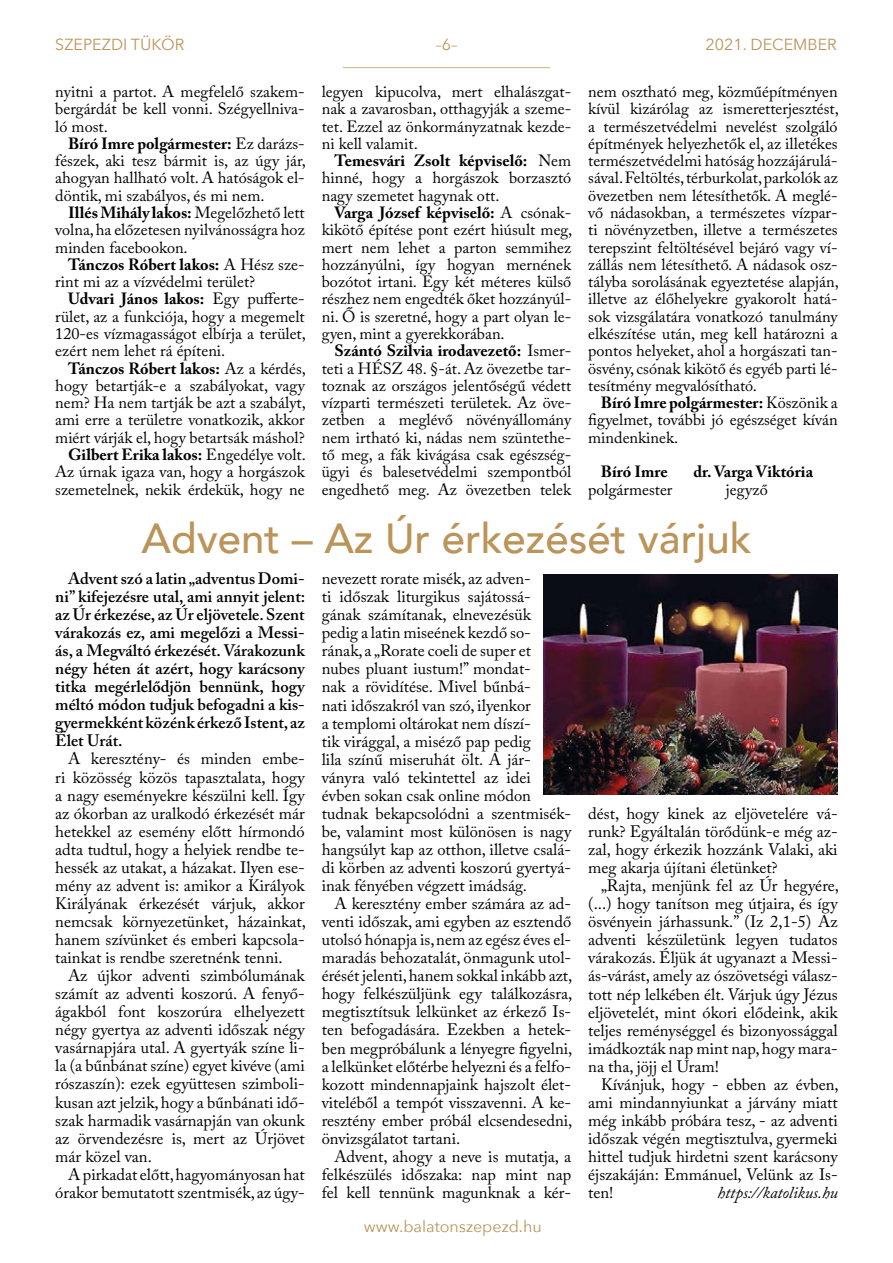
<style>
.page{position:relative;width:893px;height:1263px;background:#fff}
.page>*{position:absolute;margin:0;border:0;box-sizing:border-box;transform-origin:0 0}
.t1{font:500 42px "Avenir";color:#bb945a}
.t2{font:16.5px/18px "Adobe Caslon Pro";color:#000;text-align:justify}
.t3{font:600 16.5px/18px "Adobe Caslon Pro";color:#000;text-align:justify}
.t4{font:italic 16.5px "Adobe Caslon Pro";color:#000}
.t5{font:16.2px/17.2px "Adobe Caslon Pro";color:#000;text-align:justify}
.t6{font:700 16.2px "Adobe Caslon Pro";color:#000}
.t7{font:16.05px "Avenir Next";color:#bb945a}
.s1{font-weight:700}
</style>
<div class="page">
<hr style="left:343px;top:67px;width:207px;height:1px;background:#cfb188">
<img style="left:544px;top:574px;width:294px;height:220px">
<p class="t7" style="left:55px;top:31px;width:131px">SZEPEZDI TÜKÖR</p>
<p class="t7" style="left:435px;top:31px;width:24px">–6–</p>
<p class="t7" style="left:706px;top:31px;width:133px">2021. DECEMBER</p>
<p class="t5" style="left:55px;top:83px;width:251px">nyitni a partot. A megfelelő szakem&shy;bergárdát be kell vonni. Szégyellniva&shy;ló most.</p>
<p class="t5" style="left:55px;top:135px;width:252px;text-indent:13px"><span class="s1">Bíró Imre polgármester:</span> Ez darázs&shy;fészek, aki tesz bármit is, az úgy jár, ahogyan hallható volt. A hatóságok el&shy;döntik, mi szabályos, és mi nem.</p>
<p class="t5" style="left:55px;top:204px;width:251px;text-indent:13px"><span class="s1">Illés Mihály lakos:</span> Megelőzhető lett volna, ha előzetesen nyilvánosságra hoz minden facebookon.</p>
<p class="t5" style="left:55px;top:256px;width:251px;text-indent:13px"><span class="s1">Tánczos Róbert lakos:</span> A Hész sze&shy;rint mi az a vízvédelmi terület?</p>
<p class="t5" style="left:55px;top:290px;width:252px;text-indent:13px"><span class="s1">Udvari János lakos:</span> Egy pufferte&shy;rület, az a funkciója, hogy a megemelt 120-es vízmagasságot elbírja a terület, ezért nem lehet rá építeni.</p>
<p class="t5" style="left:55px;top:359px;width:252px;text-align:right"><span class="s1">Tánczos Róbert lakos:</span> Az a kérdés, hogy betartják-e a szabályokat, vagy nem? Ha nem tartják be azt a szabályt, ami erre a területre vonatkozik, akkor miért várják el, hogy betartsák máshol?<br><span class="s1">Gilbert Erika lakos:</span> Engedélye volt.<br>Az úrnak igaza van, hogy a horgászok szemetelnek, nekik érdekük, hogy ne</p>
<p class="t5" style="left:322px;top:83px;width:251px">legyen kipucolva, mert elhalászgat&shy;nak a zavarosban, otthagyják a szeme&shy;tet. Ezzel az önkormányzatnak kezde&shy;ni kell valamit.</p>
<p class="t5" style="left:322px;top:152px;width:251px;text-indent:13px"><span class="s1">Temesvári Zsolt képviselő:</span> Nem hinné, hogy a horgászok borzasztó nagy szemetet hagynak ott.</p>
<p class="t5" style="left:322px;top:204px;width:252px;text-indent:13px"><span class="s1">Varga József képviselő:</span> A csónak&shy;kikötő építése pont ezért hiúsult meg, mert nem lehet a parton semmihez hozzányúlni, így hogyan mernének bozótot irtani. Egy két méteres külső részhez nem engedték őket hozzányúl&shy;ni. Ő is szeretné, hogy a part olyan le&shy;gyen, mint a gyerekkorában.</p>
<p class="t5" style="left:322px;top:342px;width:251px;text-indent:13px"><span class="s1">Szántó Szilvia irodavezető:</span> Ismer&shy;teti a HÉSZ 48. §-át. Az övezetbe tar&shy;toznak az országos jelentőségű védett vízparti természeti területek. Az öve&shy;zetben a meglévő növényállomány nem irtható ki, nádas nem szüntethe&shy;tő meg, a fák kivágása csak egészség&shy;ügyi és balesetvédelmi szempontból engedhető meg. Az övezetben telek</p>
<p class="t5" style="left:588px;top:83px;width:252px">nem osztható meg, közműépítményen kívül kizárólag az ismeretterjesztést, a természetvédelmi nevelést szolgáló építmények helyezhetők el, az illetékes természetvédelmi hatóság hozzájárulá&shy;sával. Feltöltés, térburkolat, parkolók az övezetben nem létesíthetők. A meglé&shy;vő nádasokban, a természetes vízpar&shy;ti növényzetben, illetve a természetes terepszint feltöltésével bejáró vagy ví&shy;zállás nem létesíthető. A nádasok osz&shy;tályba sorolásának egyeztetése alapján, illetve az élőhelyekre gyakorolt hatá&shy;sok vizsgálatára vonatkozó tanulmány elkészítése után, meg kell határozni a pontos helyeket, ahol a horgászati tan&shy;ösvény, csónak kikötő és egyéb parti lé&shy;tesítmény megvalósítható.</p>
<p class="t5" style="left:588px;top:394px;width:251px;text-indent:13px"><span class="s1">Bíró Imre polgármester:</span> Köszönik a figyelmet, további jó egészséget kíván mindenkinek.</p>
<p class="t6" style="left:601px;top:462px;width:68px">Bíró Imre</p>
<p class="t6" style="left:694px;top:462px;width:121px">dr. Varga Viktória</p>
<p class="t5" style="left:588px;top:480px;width:86px">polgármester</p>
<p class="t5" style="left:726px;top:480px;width:43px">jegyző</p>
<h1 class="t1" style="left:141px;top:502px;width:611px">Advent – Az Úr érkezését várjuk</h1>
<p class="t3" style="left:55px;top:569px;width:251px;text-indent:13px">Advent szó a latin „adventus Domi&shy;ni” kifejezésre utal, ami annyit jelent: az Úr érkezése, az Úr eljövetele. Szent várakozás ez, ami megelőzi a Messi&shy;ás, a Megváltó érkezését. Várakozunk négy héten át azért, hogy karácsony titka megérlelődjön bennünk, hogy méltó módon tudjuk befogadni a kis&shy;gyermekként közénk érkező Istent, az Élet Urát.</p>
<p class="t2" style="left:55px;top:750px;width:252px;text-indent:13px">A keresztény- és minden embe&shy;ri közösség közös tapasztalata, hogy a nagy eseményekre készülni kell. Így az ókorban az uralkodó érkezését már hetekkel az esemény előtt hírmondó adta tudtul, hogy a helyiek rendbe te&shy;hessék az utakat, a házakat. Ilyen ese&shy;mény az advent is: amikor a Királyok Királyának érkezését várjuk, akkor nemcsak környezetünket, házainkat, hanem szívünket és emberi kapcsola&shy;tainkat is rendbe szeretnénk tenni.</p>
<p class="t2" style="left:55px;top:966px;width:251px;text-indent:13px">Az újkor adventi szimbólumának számít az adventi koszorú. A fenyő&shy;ágakból font koszorúra elhelyezett négy gyertya az adventi időszak négy vasárnapjára utal. A gyertyák színe li&shy;la (a bűnbánat színe) egyet kivéve (ami rószaszín): ezek együttesen szimboli&shy;kusan azt jelzik, hogy a bűnbánati idő&shy;szak harmadik vasárnapján van okunk az örvendezésre is, mert az Úrjövet már közel van.</p>
<p class="t2" style="left:55px;top:1165px;width:251px;text-align:right">A pirkadat előtt, hagyományosan hat órakor bemutatott szentmisék, az úgy-</p>
<p class="t2" style="left:322px;top:569px;width:251px;text-align:left">nevezett rorate misék, az adven-<br>ti időszak liturgikus sajátossá&shy;gának számítanak, elnevezésük pedig a latin miseének kezdő so&shy;rának, a „Rorate coeli de super et nubes pluant iustum!” mondat-<br>nak a rövidítése. Mivel bűnbá-<br>nati időszakról van szó, ilyenkor<br>a templomi oltárokat nem díszí-<br>tik virággal, a miséző pap pedig<br>lila színű miseruhát ölt. A jár&shy;ványra való tekintettel az idei évben sokan csak online módon tudnak bekapcsolódni a szentmisék&shy;be, valamint most különösen is nagy hangsúlyt kap az otthon, illetve csalá&shy;di körben az adventi koszorú gyertyá&shy;inak fényében végzett imádság.</p>
<p class="t2" style="left:322px;top:894px;width:252px;text-indent:13px">A keresztény ember számára az ad&shy;venti időszak, ami egyben az esztendő utolsó hónapja is, nem az egész éves el&shy;maradás behozatalát, önmagunk utol&shy;érését jelenti, hanem sokkal inkább azt, hogy felkészüljünk egy találkozásra, megtisztítsuk lelkünket az érkező Is&shy;ten befogadására. Ezekben a hetek&shy;ben megpróbálunk a lényegre figyelni, a lelkünket előtérbe helyezni és a felfo&shy;kozott mindennapjaink hajszolt élet&shy;viteléből a tempót visszavenni. A ke&shy;resztény ember próbál elcsendesedni, önvizsgálatot tartani.</p>
<p class="t2" style="left:322px;top:1147px;width:251px;text-indent:13px">Advent, ahogy a neve is mutatja, a felkészülés időszaka: nap mint nap fel kell tennünk magunknak a kér-</p>
<p class="t2" style="left:588px;top:804px;width:251px">dést, hogy kinek az eljövetelére vá&shy;runk? Egyáltalán törődünk-e még az&shy;zal, hogy érkezik hozzánk Valaki, aki meg akarja újítani életünket?</p>
<p class="t2" style="left:588px;top:876px;width:252px;text-indent:13px">„Rajta, menjünk fel az Úr hegyére, (...) hogy tanítson meg útjaira, és így ösvényein járhassunk.” (Iz 2,1-5) Az adventi készületünk legyen tudatos várakozás. Éljük át ugyanazt a Messi&shy;ás-várást, amely az ószövetségi válasz&shy;tott nép lelkében élt. Várjuk úgy Jézus eljövetelét, mint ókori elődeink, akik teljes reménységgel és bizonyossággal imádkozták nap mint nap, hogy mara&shy;na tha, jöjj el Uram!</p>
<p class="t2" style="left:588px;top:1075px;width:252px;text-indent:13px">Kívánjuk, hogy - ebben az évben, ami mindannyiunkat a járvány miatt még inkább próbára tesz, - az adventi időszak végén megtisztulva, gyermeki hittel tudjuk hirdetni szent karácsony éjszakáján: Emmánuel, Velünk az Is&shy;ten!</p>
<p class="t4" style="left:717px;top:1183px;width:122px">https://katolikus.hu</p>
<p class="t7" style="left:364px;top:1213px;width:179px">www.balatonszepezd.hu</p>
</div>
